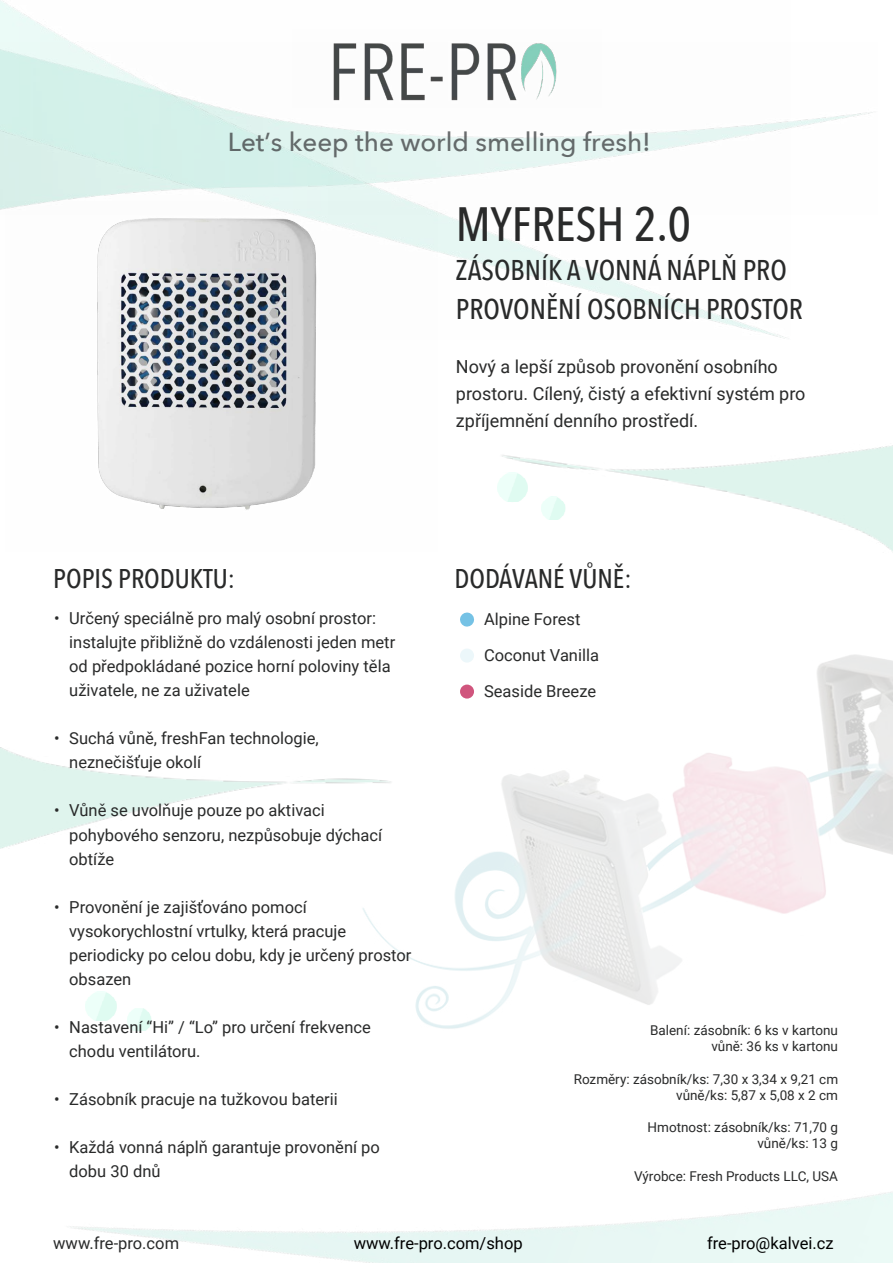
<style>
.page{position:relative;width:893px;height:1263px;background:#fff}
.page>*{position:absolute;margin:0;border:0;box-sizing:border-box;transform-origin:0 0}
.t1{font:500 48px "Avenir Next Condensed";color:#292a2a}
.t2{font:500 28.5px/39px "Avenir Next Condensed";color:#292a2a}
.t3{font:500 27px "Avenir Next Condensed";color:#292a2a}
.t4{font:500 25.95px "Avenir Next";color:rgb(68 71 73/.8)}
.t5{font:18px/27px "Roboto";color:#292a2a}
.t6{font:16.5px/24px "Roboto";color:#292a2a}
.t7{font:16.5px "Roboto";color:#000}
.t8{font:13.5px/16.2px "Roboto";color:#292a2a;text-align:right}
</style>
<div class="page">
<img style="left:455px;top:654px;width:438px;height:245px">
<img style="left:70px;top:899px;width:823px;height:364px">
<img style="left:502px;top:445px;width:391px;height:107px">
<img style="left:0;top:747px;width:391px;height:102px">
<img style="left:541px;top:497px;width:24px;height:23px">
<svg style="left:541px;top:520px;width:24px;height:1px"></svg>
<svg style="left:127px;top:1008px;width:24px;height:1px"></svg>
<img style="left:127px;top:1009px;width:24px;height:23px">
<svg style="left:127px;top:1032px;width:24px;height:1px"></svg>
<img style="left:497px;top:473px;width:31px;height:31px">
<svg style="left:507px;top:503px;width:21px;height:1px"></svg>
<img style="left:86px;top:991px;width:30px;height:31px">
<svg style="left:96px;top:1022px;width:20px;height:1px"></svg>
<img style="left:6px;top:201px;width:431px;height:309px">
<svg style="left:460px;top:612px;width:14px;height:15px"></svg>
<div style="left:460px;top:648px;width:14px;height:14px;background:#ecf7fa;border-radius:50%"></div>
<div style="left:460px;top:684px;width:14px;height:14px;background:#d0557d;border-radius:50%"></div>
<img style="left:333px;top:42px;width:224px;height:59px">
<h3 class="t4" style="left:228px;top:120px;width:425px">Let’s keep the world smelling fresh!</h3>
<h1 class="t1" style="left:456px;top:195px;width:236px">MYFRESH 2.0</h1>
<h2 class="t2" style="left:456px;top:251px;width:348px">ZÁSOBNÍK A VONNÁ NÁPLŇ PRO<br>PROVONĚNÍ OSOBNÍCH PROSTOR</h2>
<p class="t5" style="left:456px;top:353px;width:351px">Nový a lepší způsob provonění osobního prostoru. Cílený, čistý a efektivní systém pro zpříjemnění denního prostředí.</p>
<h3 class="t3" style="left:53px;top:562px;width:183px">POPIS PRODUKTU:</h3>
<h3 class="t3" style="left:454px;top:562px;width:179px">DODÁVANÉ VŮNĚ:</h3>
<p class="t6" style="left:69px;top:606px;width:327px;text-indent:-15px">• Určený speciálně pro malý osobní prostor: instalujte přibližně do vzdálenosti jeden metr od předpokládané pozice horní poloviny těla uživatele, ne za uživatele</p>
<p class="t6" style="left:69px;top:726px;width:251px;text-indent:-15px">• Suchá vůně, freshFan technologie, neznečišťuje okolí</p>
<p class="t6" style="left:69px;top:798px;width:314px;text-indent:-15px">• Vůně se uvolňuje pouze po aktivaci pohybového senzoru, nezpůsobuje dýchací obtíže</p>
<p class="t6" style="left:69px;top:894px;width:344px;text-indent:-15px">• Provonění je zajišťováno pomocí vysokorychlostní vrtulky, která pracuje periodicky po celou dobu, kdy je určený prostor obsazen</p>
<p class="t6" style="left:69px;top:1014px;width:303px;text-indent:-15px">• Nastavení “Hi” / “Lo” pro určení frekvence chodu ventilátoru.</p>
<p class="t6" style="left:54px;top:1086px;width:285px">• Zásobník pracuje na tužkovou baterii</p>
<p class="t6" style="left:69px;top:1134px;width:312px;text-indent:-15px">• Každá vonná náplň garantuje provonění po dobu 30 dnů</p>
<p class="t6" style="left:484px;top:600px;width:117px;line-height:36px">Alpine Forest<br>Coconut Vanilla<br>Seaside Breeze</p>
<p class="t8" style="left:650px;top:1021px;width:189px">Balení: zásobník: 6 ks v kartonu vůně: 36 ks v kartonu</p>
<p class="t8" style="left:574px;top:1070px;width:266px">Rozměry: zásobník/ks: 7,30 x 3,34 x 9,21 cm vůně/ks: 5,87 x 5,08 x 2 cm</p>
<p class="t8" style="left:648px;top:1119px;width:192px">Hmotnost: zásobník/ks: 71,70 g vůně/ks: 13 g</p>
<p class="t8" style="left:634px;top:1167px;width:205px">Výrobce: Fresh Products LLC, USA</p>
<p class="t6" style="left:53px;top:1231px;width:127px">www.fre-pro.com</p>
<p class="t7" style="left:354px;top:1232px;width:170px">www.fre-pro.com/shop</p>
<p class="t7" style="left:707px;top:1232px;width:128px">fre-pro@kalvei.cz</p>
</div>
